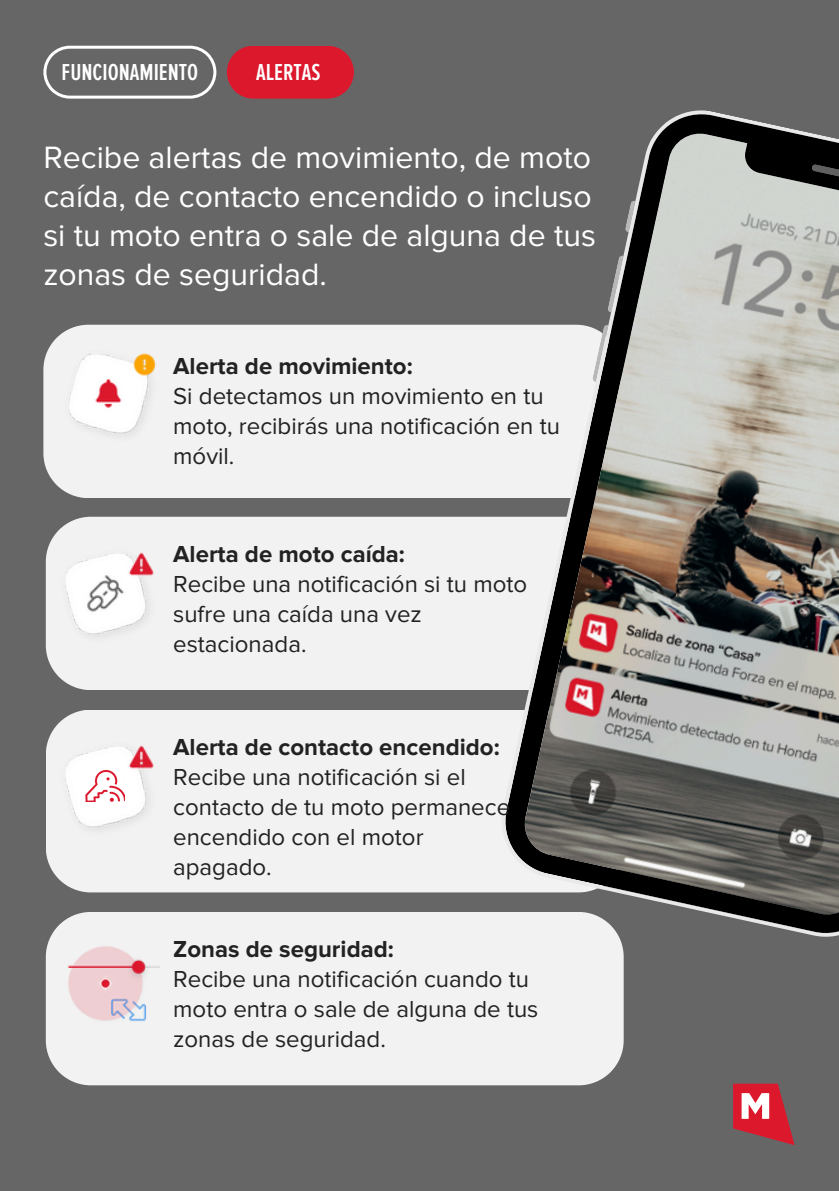
<style>
.page{position:relative;width:839px;height:1191px;background:#fff}
.page>*{position:absolute;margin:0;border:0;box-sizing:border-box;transform-origin:0 0}
.t1{font:32px/39px "Proxima Nova";color:#fff}
.t2{font:24px/30px "Proxima Nova";color:#222}
.t3{font:700 24px "Proxima Nova";color:#222}
.t4{font:600 24px "Proxima Nova Ex Cn";color:#fff}
</style>
<div class="page">
<div style="left:0;top:0;width:838px;height:1191px;background:#666"></div>
<svg style="left:733px;top:1084px;width:61px;height:61px"></svg>
<svg style="left:43px;top:46px;width:173px;height:52px"></svg>
<svg style="left:227px;top:46px;width:127px;height:53px;background:#d01f32"></svg>
<div style="left:43px;top:325px;width:453px;height:173px;background:#f2f2f2"></div>
<div style="left:46px;top:517px;width:450px;height:173px;background:#f2f2f2"></div>
<div style="left:46px;top:710px;width:450px;height:182px;background:#f2f2f2"></div>
<svg style="left:496px;top:110px;width:342px;height:827px"></svg>
<img style="left:56px;top:341px;width:110px;height:110px">
<img style="left:52px;top:540px;width:111px;height:111px">
<img style="left:52px;top:733px;width:111px;height:111px">
<div style="left:46px;top:912px;width:577px;height:173px;background:#f2f2f2"></div>
<img style="left:56px;top:934px;width:104px;height:104px">
<div style="left:76px;top:763px;width:48px;height:44px;background:#fff;border-radius:50%"></div>
<img style="left:85px;top:768px;width:39px;height:33px">
<h2 class="t4" style="left:62px;top:58px;width:138px">FUNCIONAMIENTO</h2>
<h2 class="t4" style="left:256px;top:58px;width:66px">ALERTAS</h2>
<p class="t1" style="left:43px;top:139px;width:554px">Recibe alertas de movimiento, de moto caída, de contacto encendido o incluso si tu moto entra o sale de alguna de tus zonas de seguridad.</p>
<p class="t3" style="left:173px;top:352px;width:241px">Alerta de movimiento:</p>
<p class="t2" style="left:173px;top:381px;width:388px">Si detectamos un movimiento en tu moto, recibirás una notificación en tu móvil.</p>
<p class="t3" style="left:173px;top:540px;width:233px">Alerta de moto caída:</p>
<p class="t2" style="left:173px;top:570px;width:355px">Recibe una notificación si tu moto sufre una caída una vez estacionada.</p>
<p class="t3" style="left:173px;top:733px;width:328px">Alerta de contacto encendido:</p>
<p class="t2" style="left:173px;top:762px;width:338px">Recibe una notificación si el contacto de tu moto permanece encendido con el motor apagado.</p>
<p class="t3" style="left:173px;top:935px;width:222px">Zonas de seguridad:</p>
<p class="t2" style="left:173px;top:965px;width:367px">Recibe una notificación cuando tu moto entra o sale de alguna de tus zonas de seguridad.</p>
</div>
